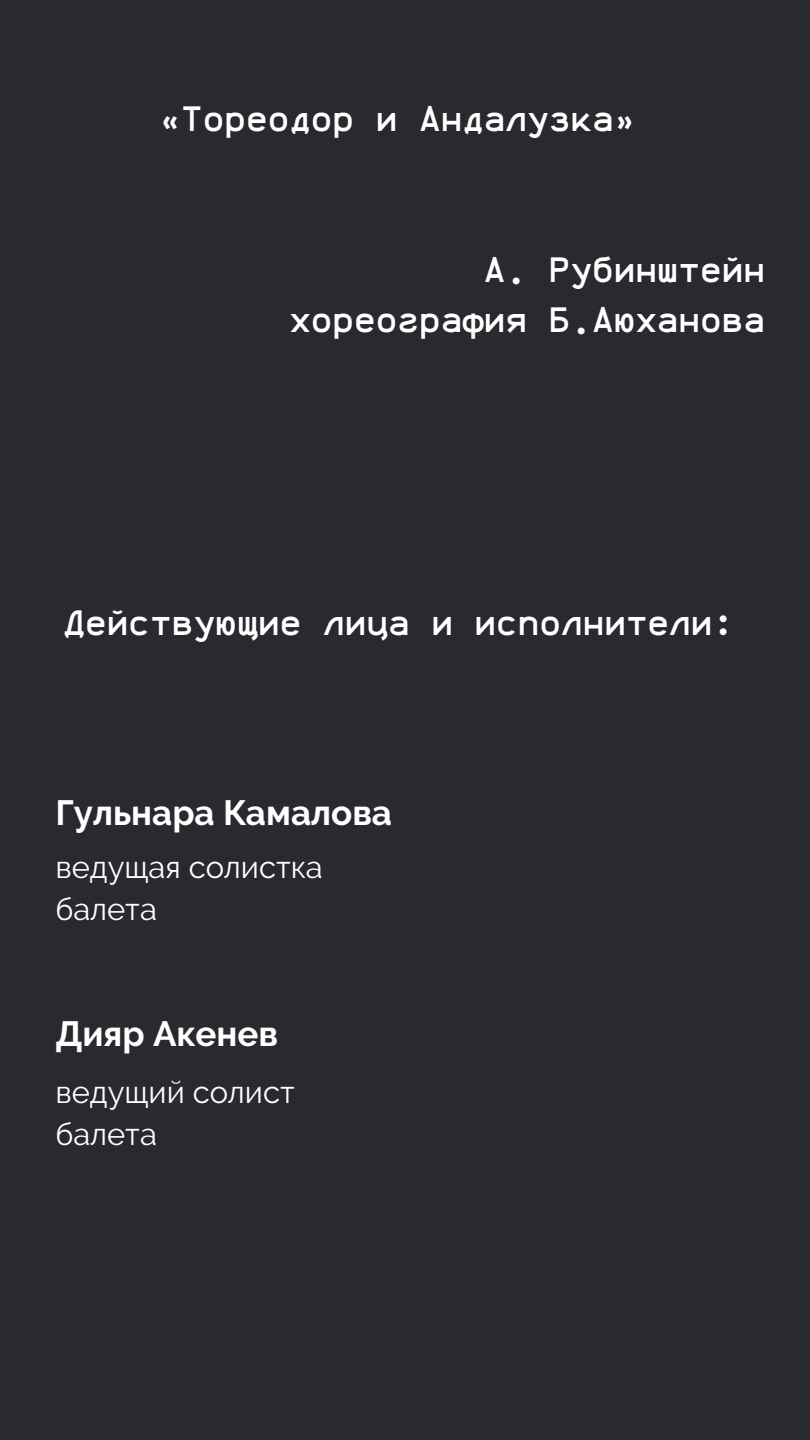
<style>
.page{position:relative;width:810px;height:1440px;background:#2b2930}
.page>*{position:absolute;margin:0;border:0;box-sizing:border-box;transform-origin:0 0}
.t1{font:36px/50.2px "Anka Coder b";color:#fffffe;text-align:right}
.t2{font:700 35px "Raleway";color:#fffffe}
.t3{font:31px/41.7px "Raleway";color:#fffffe}
</style>
<div class="page">
<p class="t1" style="left:160px;top:95px;width:477px">«Тореодор и Андалузка»</p>
<p class="t1" style="left:289px;top:246px;width:477px">А. Рубинштейн хореография Б.Аюханова</p>
<p class="t1" style="left:64px;top:600px;width:672px">Действующие лица и исполнители:</p>
<p class="t2" style="left:56px;top:792px;width:338px">Гульнара Камалова</p>
<p class="t3" style="left:56px;top:846px;width:269px">ведущая солистка балета</p>
<p class="t2" style="left:56px;top:1013px;width:223px">Дияр Акенев</p>
<p class="t3" style="left:56px;top:1071px;width:241px">ведущий солист балета</p>
</div>
